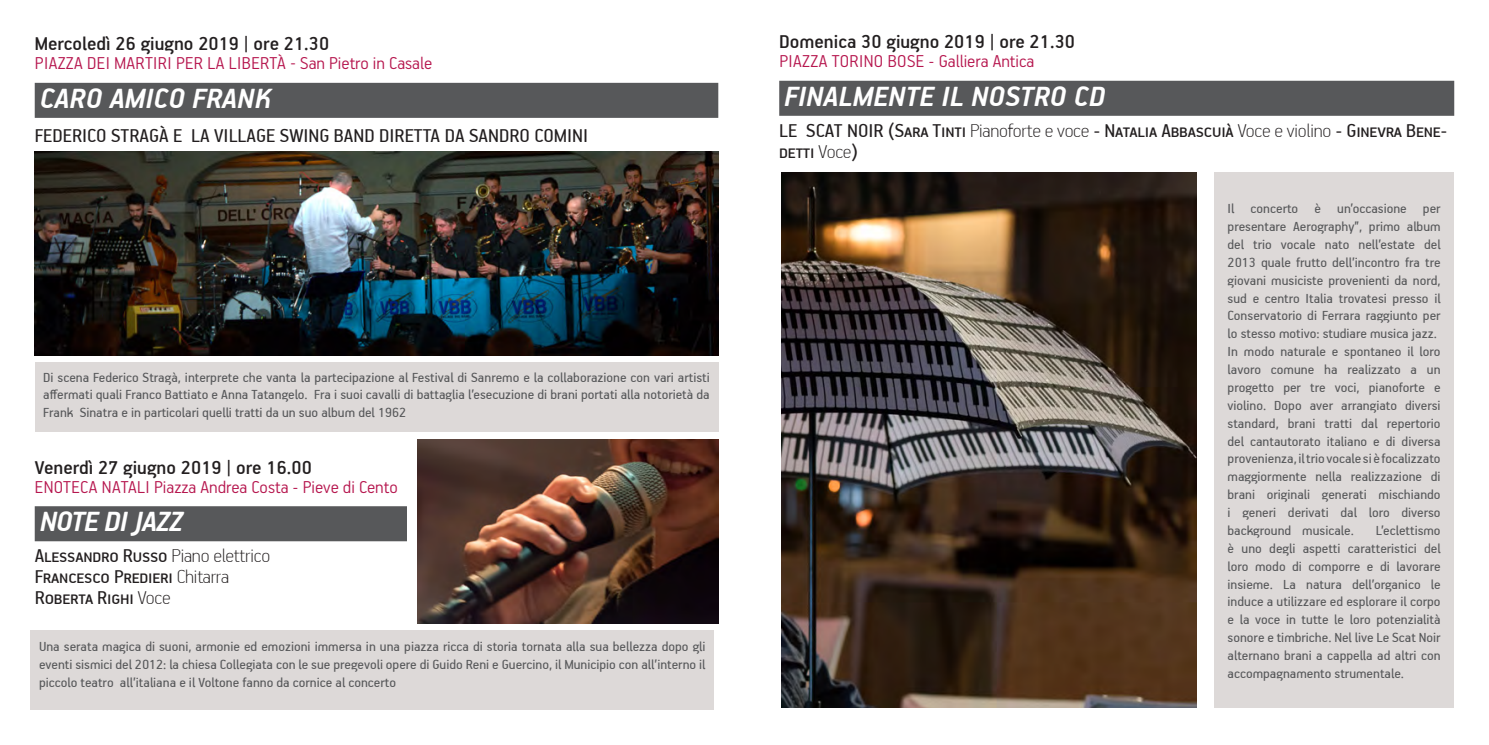
<style>
.page{position:relative;width:1489px;height:745px;background:#fff}
.page>*{position:absolute;margin:0;border:0;box-sizing:border-box;transform-origin:0 0}
.Titolo{font:italic 700 31.5px "PF Handbook Pro";color:#fff}
.Titolo-2{font:italic 700 31.5px "PF Handbook Pro";letter-spacing:-.03em;color:#fff}
.Compagnia_teatrale{font:21px/21px "PF Handbook Pro";color:#231f20}
.Data_Ora{font:500 21px "PF Handbook Pro";color:#231f20}
.Luogo{font:300 19.25px "PF Handbook Pro";color:#b6164e}
.Luogo-2{font:300 19.25px "PF Handbook Pro";letter-spacing:.02em;color:#b6164e}
.Testo_corrente_itali{font:14.88px/17.8px "PF Handbook Pro";color:#57585a;text-align:justify}
.s1{font-weight:100}
</style>
<div class="page">
<div style="left:35px;top:362px;width:683px;height:70px;background:#ddd9d8"></div>
<img style="left:781px;top:172px;width:415px;height:535px">
<div style="left:779px;top:81px;width:674px;height:35px;background:#57585a"></div>
<div style="left:1214px;top:172px;width:239px;height:535px;background:#ddd9d8"></div>
<div style="left:35px;top:83px;width:683px;height:35px;background:#57585a"></div>
<div style="left:35px;top:506px;width:372px;height:35px;background:#57585a"></div>
<img style="left:34px;top:151px;width:684px;height:205px">
<img style="left:417px;top:439px;width:301px;height:184px">
<div style="left:30px;top:630px;width:684px;height:79px;background:#ddd9d8"></div>
<p class="Data_Ora" style="left:35px;top:31px;width:296px">Mercoledì 26 giugno 2019 | ore 21.30</p>
<p class="Luogo-2" style="left:35px;top:52px;width:399px">PIAZZA DEI MARTIRI PER LA LIBERTÀ - San Pietro in Casale</p>
<p class="Titolo" style="left:40px;top:79px;width:233px">CARO AMICO FRANK</p>
<p class="Compagnia_teatrale" style="left:35px;top:124px;width:555px">FEDERICO STRAGÀ E LA VILLAGE SWING BAND DIRETTA DA SANDRO COMINI</p>
<p class="Testo_corrente_itali" style="left:43px;top:367px;width:668px">Di scena Federico Stragà, interprete che vanta la partecipazione al Festival di Sanremo e la collaborazione con vari artisti affermati quali Franco Battiato e Anna Tatangelo. Fra i suoi cavalli di battaglia l’esecuzione di brani portati alla notorietà da Frank Sinatra e in particolari quelli tratti da un suo album del 1962</p>
<p class="Data_Ora" style="left:35px;top:453px;width:279px">Venerdì 27 giugno 2019 | ore 16.00</p>
<p class="Luogo" style="left:35px;top:475px;width:364px">ENOTECA NATALI Piazza Andrea Costa - Pieve di Cento</p>
<p class="Titolo-2" style="left:40px;top:502px;width:145px">NOTE DI JAZZ</p>
<p class="Compagnia_teatrale" style="left:35px;top:544px;width:237px">Alessandro Russo <span class="s1">Piano elettrico</span></p>
<p class="Compagnia_teatrale" style="left:35px;top:565px;width:196px">Francesco Predieri <span class="s1">Chitarra</span></p>
<p class="Compagnia_teatrale" style="left:35px;top:586px;width:137px">Roberta Righi <span class="s1">Voce</span></p>
<p class="Testo_corrente_itali" style="left:39px;top:636px;width:668px">Una serata magica di suoni, armonie ed emozioni immersa in una piazza ricca di storia tornata alla sua bellezza dopo gli eventi sismici del 2012: la chiesa Collegiata con le sue pregevoli opere di Guido Reni e Guercino, il Municipio con all’interno il piccolo teatro all’italiana e il Voltone fanno da cornice al concerto</p>
<p class="Data_Ora" style="left:779px;top:28px;width:297px">Domenica 30 giugno 2019 | ore 21.30</p>
<p class="Luogo" style="left:779px;top:50px;width:256px">PIAZZA TORINO BOSE - Galliera Antica</p>
<p class="Titolo" style="left:784px;top:77px;width:322px">FINALMENTE IL NOSTRO CD</p>
<p class="Compagnia_teatrale" style="left:779px;top:119px;width:670px">LE SCAT NOIR (Sara Tinti <span class="s1">Pianoforte e voce</span> - Natalia Abbascuià <span class="s1">Voce e violino</span> - Ginevra Bene&shy;detti <span class="s1">Voce</span>)</p>
<p class="Testo_corrente_itali" style="left:1227px;top:199px;width:214px">Il concerto è un’occasione per presentare Aerography”, primo album del trio vocale nato nell’estate del 2013 quale frutto dell’incontro fra tre giovani musiciste provenienti da nord, sud e centro Italia trovatesi presso il Conservatorio di Ferrara raggiunto per lo stesso motivo: studiare musica jazz.</p>
<p class="Testo_corrente_itali" style="left:1227px;top:342px;width:214px">In modo naturale e spontaneo il loro lavoro comune ha realizzato a un progetto per tre voci, pianoforte e violino. Dopo aver arrangiato diversi standard, brani tratti dal repertorio del cantautorato italiano e di diversa provenienza, il trio vocale si è focalizzato maggiormente nella realizzazione di brani originali generati mischiando i generi derivati dal loro diverso background musicale.</p>
<p class="Testo_corrente_itali" style="left:1227px;top:520px;width:214px;text-indent:148px">L’eclettismo è uno degli aspetti caratteristici del loro modo di comporre e di lavorare insieme. La natura dell’organico le induce a utilizzare ed esplorare il corpo e la voce in tutte le loro potenzialità sonore e timbriche. Nel live Le Scat Noir alternano brani a cappella ad altri con accompagnamento strumentale.</p>
</div>
